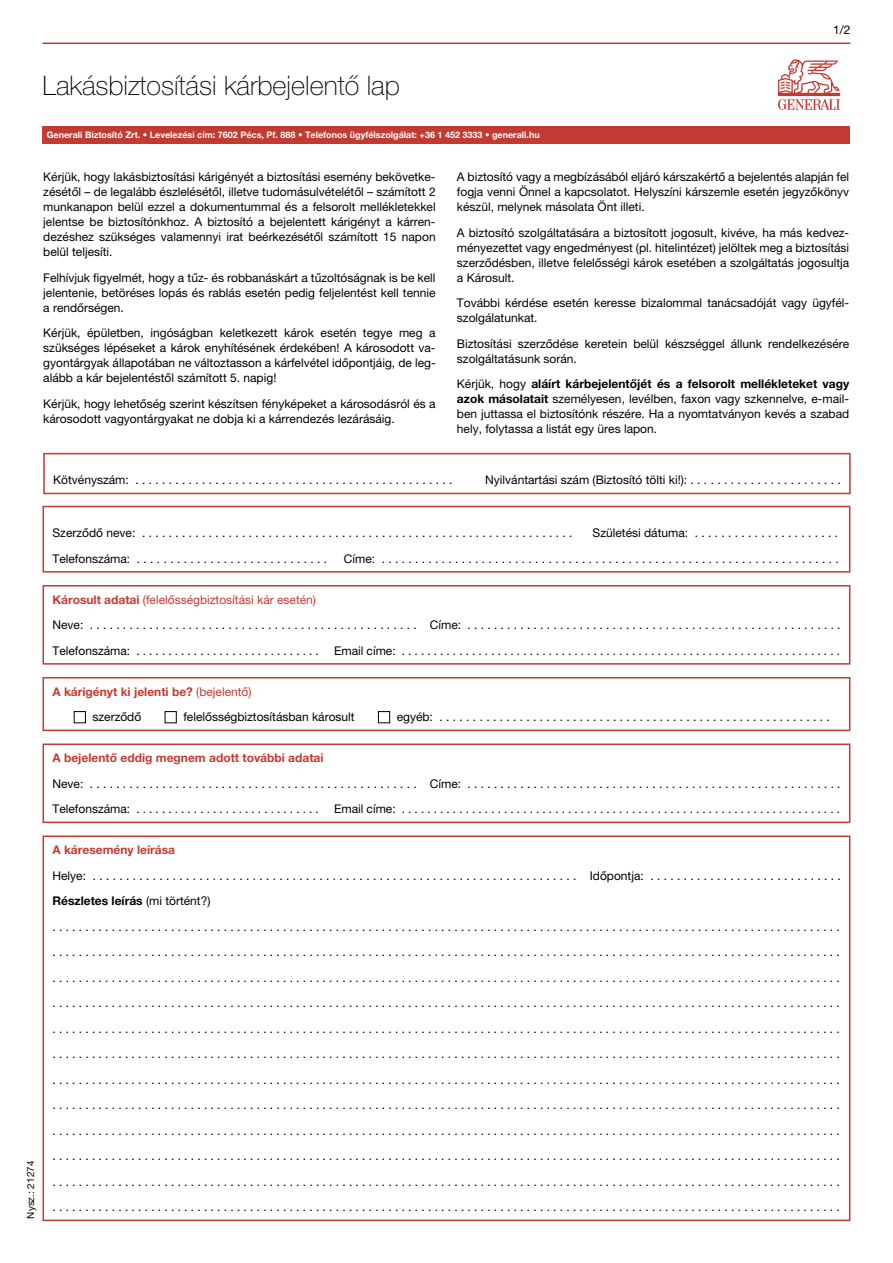
<style>
.page{position:relative;width:893px;height:1263px;background:#fff}
.page>*{position:absolute;margin:0;border:0;box-sizing:border-box;transform-origin:0 0}
.t1{font:100 27px "Helvetica Neue LT Pro";color:#000}
.t2{font:12px/15px "Helvetica Neue LT Pro";color:#000}
.t3{font:700 12px/25.5px "Helvetica Neue LT Pro";color:#c23b33}
.t4{font:9.9px "Helvetica Neue LT Pro";color:#000}
.t5{font:700 9px "Helvetica Neue LT Pro";color:#fff}
.s1{font-weight:700}
.s2{font-weight:700;color:#c23b33}
.s3{color:#c23b33}
.s4{font-weight:400}
.s5{font-weight:400;color:#000}
</style>
<div class="page">
<svg style="left:778px;top:59px;width:62px;height:51px"></svg>
<div style="left:43px;top:126px;width:807px;height:17px;background:#c23b33"></div>
<hr style="left:43px;top:43px;width:807px;height:1px;background:#c23b33">
<div style="left:74px;top:711px;width:12px;height:12px;border:1px solid #000"></div>
<div style="left:165px;top:711px;width:12px;height:12px;border:1px solid #000"></div>
<div style="left:378px;top:711px;width:12px;height:12px;border:1px solid #000"></div>
<div style="left:43px;top:677px;width:807px;height:54px;border:2px solid #c23b33"></div>
<div style="left:43px;top:506px;width:807px;height:67px;border:2px solid #c23b33"></div>
<div style="left:43px;top:585px;width:807px;height:80px;border:2px solid #c23b33"></div>
<div style="left:43px;top:743px;width:807px;height:80px;border:2px solid #c23b33"></div>
<div style="left:43px;top:835px;width:807px;height:386px;border:2px solid #c23b33"></div>
<div style="left:43px;top:453px;width:808px;height:41px;border:2px solid #c23b33"></div>
<h1 class="t1" style="left:43px;top:70px;width:359px">Lakásbiztosítási kárbejelentő lap</h1>
<p class="t5" style="left:47px;top:129px;width:494px">Generali Biztosító Zrt. • Levelezési cím: 7602 Pécs, Pf. 888 • Telefonos ügyfélszolgálat: +36 1 452 3333 • generali.hu</p>
<p class="t2" style="left:833px;top:22px;width:19px">1/2</p>
<p class="t2" style="left:43px;top:170px;width:394px;text-align:justify">Kérjük, hogy lakásbiztosítási kárigényét a biztosítási esemény bekövetke&shy;zésétől – de legalább észlelésétől, illetve tudomásulvételétől – számított 2 munkanapon belül ezzel a dokumentummal és a felsorolt mellékletekkel jelentse be biztosítónkhoz. A biztosító a bejelentett kárigényt a kárren&shy;dezéshez szükséges valamennyi irat beérkezésétől számított 15 napon belül teljesíti.</p>
<p class="t2" style="left:43px;top:270px;width:394px;text-align:justify">Felhívjuk figyelmét, hogy a tűz- és robbanáskárt a tűzoltóságnak is be kell jelentenie, betöréses lopás és rablás esetén pedig feljelentést kell tennie a rendőrségen.</p>
<p class="t2" style="left:43px;top:326px;width:394px;text-align:justify">Kérjük, épületben, ingóságban keletkezett károk esetén tegye meg a szükséges lépéseket a károk enyhítésének érdekében! A károsodott va&shy;gyontárgyak állapotában ne változtasson a kárfelvétel időpontjáig, de leg&shy;alább a kár bejelentéstől számított 5. napig!</p>
<p class="t2" style="left:43px;top:396px;width:394px">Kérjük, hogy lehetőség szerint készítsen fényképeket a károsodásról és a károsodott vagyontárgyakat ne dobja ki a kárrendezés lezárásáig.</p>
<p class="t2" style="left:457px;top:170px;width:394px;text-align:justify">A biztosító vagy a megbízásából eljáró kárszakértő a bejelentés alapján fel fogja venni Önnel a kapcsolatot. Helyszíni kárszemle esetén jegyzőkönyv készül, melynek másolata Önt illeti.</p>
<p class="t2" style="left:457px;top:225px;width:394px;text-align:justify">A biztosító szolgáltatására a biztosított jogosult, kivéve, ha más kedvez&shy;ményezettet vagy engedményest (pl. hitelintézet) jelöltek meg a biztosítási szerződésben, illetve felelősségi károk esetében a szolgáltatás jogosultja a Károsult.</p>
<p class="t2" style="left:457px;top:296px;width:394px">További kérdése esetén keresse bizalommal tanácsadóját vagy ügyfél&shy;szolgálatunkat.</p>
<p class="t2" style="left:457px;top:336px;width:394px">Biztosítási szerződése keretein belül készséggel állunk rendelkezésére szolgáltatásunk során.</p>
<p class="t2" style="left:457px;top:377px;width:394px;text-align:justify">Kérjük, hogy <span class="s1">aláírt kárbejelentőjét és a felsorolt mellékleteket vagy azok másolatait</span> személyesen, levélben, faxon vagy szkennelve, e-mail&shy;ben juttassa el biztosítónk részére. Ha a nyomtatványon kevés a szabad hely, folytassa a listát egy üres lapon.</p>
<p class="t2" style="left:53px;top:472px;width:401px">Kötvényszám: . . . . . . . . . . . . . . . . . . . . . . . . . . . . . . . . . . . . . . . . . . . . . . . .</p>
<p class="t2" style="left:485px;top:472px;width:357px">Nyilvántartási szám (Biztosító tölti ki!): . . . . . . . . . . . . . . . . . . . . . . .</p>
<p class="t2" style="left:53px;top:525px;width:521px">Szerződő neve: . . . . . . . . . . . . . . . . . . . . . . . . . . . . . . . . . . . . . . . . . . . . . . . . . . . . . . . . . . . . . . . . .</p>
<p class="t2" style="left:593px;top:525px;width:247px">Születési dátuma: . . . . . . . . . . . . . . . . . . . . . .</p>
<p class="t2" style="left:53px;top:551px;width:276px">Telefonszáma: . . . . . . . . . . . . . . . . . . . . . . . . . . . . .</p>
<p class="t2" style="left:344px;top:551px;width:497px">Címe: . . . . . . . . . . . . . . . . . . . . . . . . . . . . . . . . . . . . . . . . . . . . . . . . . . . . . . . . . . . . . . . . . . . . .</p>
<p class="t2" style="left:53px;top:586px;width:790px;line-height:25.5px"><span class="s2">Károsult adatai</span> <span class="s3">(felelősségbiztosítási kár esetén)<br></span>Neve: . . . . . . . . . . . . . . . . . . . . . . . . . . . . . . . . . . . . . . . . . . . . . . . . . . Címe: . . . . . . . . . . . . . . . . . . . . . . . . . . . . . . . . . . . . . . . . . . . . . . . . . . . . . . . . .<br>Telefonszáma: . . . . . . . . . . . . . . . . . . . . . . . . . . . . .</p>
<p class="t2" style="left:334px;top:643px;width:507px">Email címe: . . . . . . . . . . . . . . . . . . . . . . . . . . . . . . . . . . . . . . . . . . . . . . . . . . . . . . . . . . . . . . . . . . . . .</p>
<p class="t3" style="left:92px;top:678px;width:161px;text-indent:-40px">A kárigényt ki jelenti be? <span class="s4">(bejelentő) </span><span class="s5">szerződő</span></p>
<p class="t2" style="left:183px;top:709px;width:173px">felelősségbiztosításban károsult</p>
<p class="t2" style="left:397px;top:709px;width:435px">egyéb: . . . . . . . . . . . . . . . . . . . . . . . . . . . . . . . . . . . . . . . . . . . . . . . . . . . . . . . . . . .</p>
<p class="t4" style="left:25px;top:1218px;width:59px;rotate:-90deg">Nysz.: 21274</p>
<p class="t3" style="left:53px;top:745px;width:273px">A bejelentő eddig megnem adott további adatai</p>
<p class="t2" style="left:53px;top:770px;width:790px;line-height:25.5px">Neve: . . . . . . . . . . . . . . . . . . . . . . . . . . . . . . . . . . . . . . . . . . . . . . . . . . Címe: . . . . . . . . . . . . . . . . . . . . . . . . . . . . . . . . . . . . . . . . . . . . . . . . . . . . . . . . .<br>Telefonszáma: . . . . . . . . . . . . . . . . . . . . . . . . . . . . .</p>
<p class="t2" style="left:334px;top:801px;width:507px">Email címe: . . . . . . . . . . . . . . . . . . . . . . . . . . . . . . . . . . . . . . . . . . . . . . . . . . . . . . . . . . . . . . . . . . . . .</p>
<p class="t3" style="left:53px;top:837px;width:124px">A káresemény leírása</p>
<p class="t2" style="left:53px;top:862px;width:790px;line-height:25.5px">Helye: . . . . . . . . . . . . . . . . . . . . . . . . . . . . . . . . . . . . . . . . . . . . . . . . . . . . . . . . . . . . . . . . . . . . . . . . . Időpontja: . . . . . . . . . . . . . . . . . . . . . . . . . . . . .<br><span class="s1">Részletes leírás</span> (mi történt?)<br>. . . . . . . . . . . . . . . . . . . . . . . . . . . . . . . . . . . . . . . . . . . . . . . . . . . . . . . . . . . . . . . . . . . . . . . . . . . . . . . . . . . . . . . . . . . . . . . . . . . . . . . . . . . . . . . . . . . . . . . . . . . . . . . . . . . . . . . . . . . . . . . . . . . . . . . . . . . . . . . . . . . . . . . . . . . . . . . . . . . . . . . . . . . . . . . . . . . . . . . . . . . . . . . . . . . . . . . . . . . . . . . . . . . . . . . . . . . . . . . . . . . . . . . . . . . . . . . . . . . . . . . . . . . . . . . . . . . . . . . . . . . . . . . . . . . . . . . . . . . . . . . . . . . . . . . . . . . . . . . . . . . . . . . . . . . . . . . . . . . . . . . . . . . . . . . . . . . . . . . . . . . . . . . . . . . . . . . . . . . . . . . . . . . . . . . . . . . . . . . . . . . . . . . . . . . . . . . . . . . . . . . . . . . . . . . . . . . . . . . . . . . . . . . . . . . . . . . . . . . . . . . . . . . . . . . . . . . . . . . . . . . . . . . . . . . . . . . . . . . . . . . . . . . . . . . . . . . . . . . . . . . . . . . . . . . . . . . . . . . . . . . . . . . . . . . . . . . . . . . . . . . . . . . . . . . . . . . . . . . . . . . . . . . . . . . . . . . . . . . . . . . . . . . . . . . . . . . . . . . . . . . . . . . . . . . . . . . . . . . . . . . . . . . . . . . . . . . . . . . . . . . . . . . . . . . . . . . . . . . . . . . . . . . . . . . . . . . . . . . . . . . . . . . . . . . . . . . . . . . . . . . . . . . . . . . . . . . . . . . . . . . . . . . . . . . . . . . . . . . . . . . . . . . . . . . . . . . . . . . . . . . . . . . . . . . . . . . . . . . . . . . . . . . . . . . . . . . . . . . . . . . . . . . . . . . . . . . . . . . . . . . . . . . . . . . . . . . . . . . . . . . . . . . . . . . . . . . . . . . . . . . . . . . . . . . . . . . . . . . . . . . . . . . . . . . . . . . . . . . . . . . . . . . . . . . . . . . . . . . . . . . . . . . . . . . . . . . . . . . . . . . . . . . . . . . . . . . . . . . . . . . . . . . . . . . . . . . . . . . . . . . . . . . . . . . . . . . . . . . . . . . . . . . . . . . . . . . . . . . . . . . . . . . . . . . . . . . . . . . . . . . . . . . . . . . . . . . . . . . . . . . . . . . . . . . . . . . . . . . . . . . . . . . . . . . . . . . . . . . . . . . . . . . . . . . . . . . . . . . . . . . . . . . . . . . . . . . . . . . . . . . . . . . . . . . . . . . . . . . . . . . . . . . . . . . . . . . . . . . . . . . . . . . . . . . . . . . . . . . . . . . . . . . . . . . . . . . . . . . . . . . . . . . . . . . . . . . . . . . . . . . . . . . . . . . . . . . . . . . . . . . . . . . . . . . . . . . . . . . . . . . . . . . . . . . . . . . . . . . . . . . . . . . . . . . . . . . . . . . . . . . . . . . . . . . . . . . . . . . . . . . . . . . . . . . . . . . . . . . . . . . . . . . . . . . . . . . . . . . . . . . . . . . . . . . . . . . . . . . . . . . . . . . . . . . . . . . . . . . .</p>
</div>
